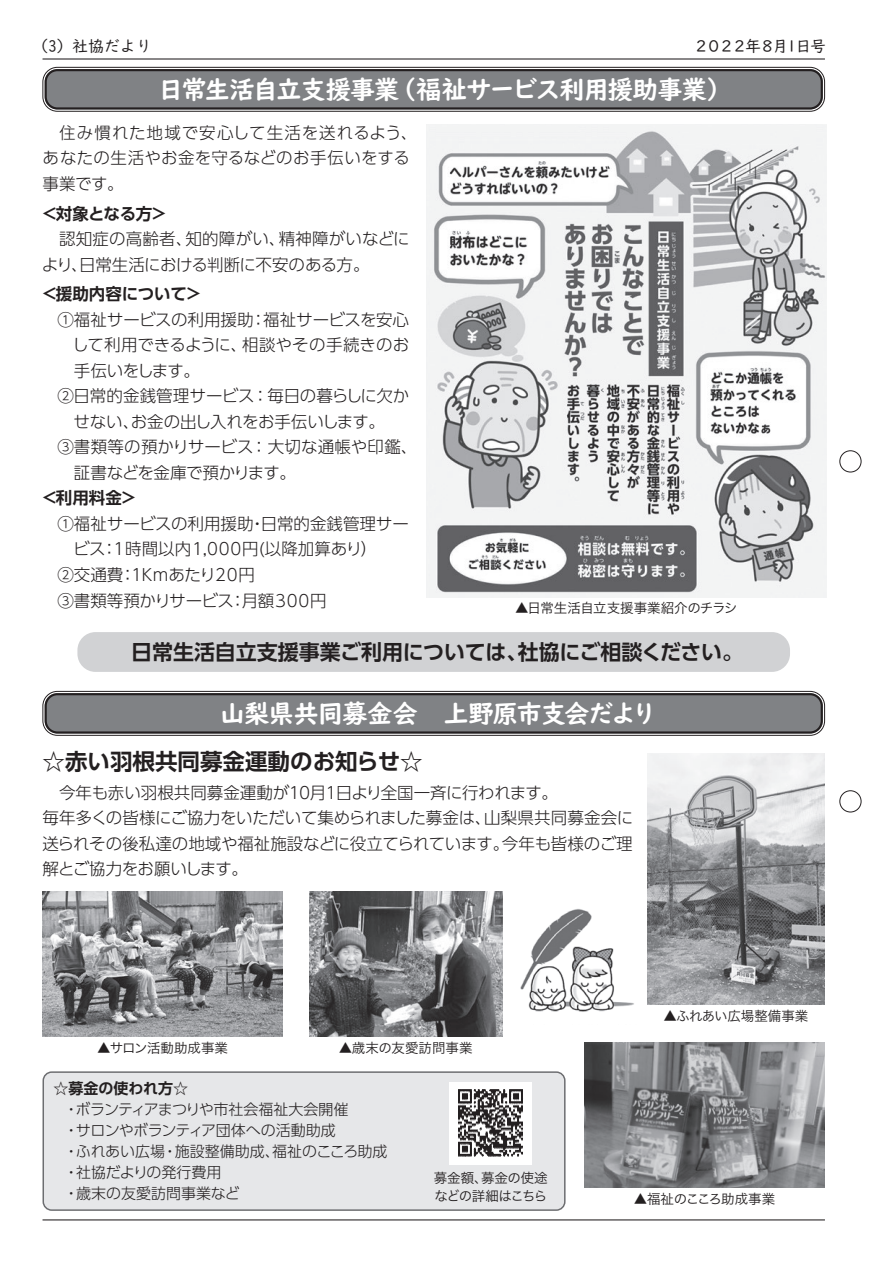
<style>
.page{position:relative;width:893px;height:1263px;background:#fff}
.page>*{position:absolute;margin:0;border:0;box-sizing:border-box;transform-origin:0 0}
.t1{font:25.5px "UD Digi Kyokasho N B";letter-spacing:-.05em;color:#fff}
.本文{font:700 22.5px "UD Shin Go Pr 6 N De";color:#231f20}
.本文-2{font:700 21px "UD Shin Go Pr 6 N De";letter-spacing:-.005em;color:#231f20}
.本文-3{font:300 16.5px/25.5px "UD Shin Go Pr 6 N";color:#231f20}
.本文-4{font:300 16.5px/25.5px "UD Shin Go Pr 6 N";letter-spacing:-.02em;color:#231f20}
.本文-5{font:300 16.5px/25.5px "UD Shin Go Pr 6 N";letter-spacing:.025em;color:#231f20}
.本文-6{font:700 16.5px "UD Shin Go Pr 6 N De";letter-spacing:-.005em;color:#231f20}
.本文-7{font:300 16.5px/25.5px "UD Shin Go Pr 6 N";letter-spacing:-.04em;color:#231f20}
.本文-8{font:300 16.5px "UD Shin Go Pr 6 N";letter-spacing:-.035em;color:#231f20}
.t2{font:15.9px "UD Digi Kyokasho N R";letter-spacing:-.095em;color:#231f20}
.本文-9{font:300 15px "UD Shin Go Pr 6 N";color:#231f20}
.本文-10{font:300 15px "UD Shin Go Pr 6 N";letter-spacing:-.02em;color:#231f20}
.本文-11{font:300 15px "UD Shin Go Pr 6 N";letter-spacing:-.03em;color:#231f20}
.本文-12{font:700 15px "UD Shin Go Pr 6 N De";letter-spacing:-.005em;color:#231f20}
.本文-13{font:300 15px "UD Shin Go Pr 6 N";letter-spacing:-.055em;color:#231f20}
.キャプション{font:13.5px "Hira Kaku Pro W3";color:#231f20}
.キャプション-2{font:13.5px "Hira Kaku Pro W3";letter-spacing:-.03em;color:#231f20}
.キャプション-3{font:13.5px "Hira Kaku Pro W3";letter-spacing:-.1em;color:#231f20}
</style>
<div class="page">
<div style="left:43px;top:1072px;width:522px;height:138px;background:#e6e7e9;border-radius:9px"></div>
<div style="left:43px;top:1071px;width:523px;height:140px;border:1px solid #6c6d70;border-radius:9px"></div>
<hr style="left:43px;top:58px;width:782px;height:2px;background:#231f20">
<hr style="left:43px;top:1219px;width:782px;height:1px;background:#231f20">
<div style="left:45px;top:69px;width:778px;height:40px;background:#808285;border-radius:13px"></div>
<div style="left:43px;top:67px;width:782px;height:45px;border:1px solid #231f20;border-radius:15px"></div>
<div style="left:45px;top:69px;width:778px;height:40px;border:2px solid #231f20;border-radius:12px"></div>
<div style="left:45px;top:693px;width:778px;height:40px;background:#808285;border-radius:13px"></div>
<div style="left:43px;top:691px;width:782px;height:45px;border:1px solid #231f20;border-radius:15px"></div>
<div style="left:45px;top:693px;width:778px;height:40px;border:2px solid #231f20;border-radius:12px"></div>
<img style="left:426px;top:124px;width:400px;height:473px">
<div style="left:77px;top:632px;width:713px;height:40px;background:#d1d2d4;border-radius:18px"></div>
<img style="left:43px;top:891px;width:240px;height:145px">
<img style="left:310px;top:891px;width:192px;height:146px">
<img style="left:584px;top:1042px;width:241px;height:146px">
<img style="left:647px;top:753px;width:178px;height:251px">
<img style="left:520px;top:909px;width:114px;height:103px">
<div style="left:449px;top:1082px;width:83px;height:82px;background:#fff"></div>
<img style="left:458px;top:1089px;width:65px;height:68px">
<div style="left:840px;top:450px;width:21px;height:22px;border:1px solid #231f20;border-radius:50%"></div>
<div style="left:840px;top:790px;width:21px;height:22px;border:1px solid #231f20;border-radius:50%"></div>
<p class="t2" style="left:32px;top:37px;width:121px">（）3 社協だより</p>
<p class="t2" style="left:693px;top:37px;width:84px">２０２２年８</p>
<p class="t2" style="left:796px;top:37px;width:32px">日号</p>
<p class="t2" style="left:772px;top:37px;width:17px">月</p>
<p class="t2" style="left:784px;top:37px;width:17px">１</p>
<p class="t1" style="left:391px;top:74px;width:343px">（福祉サービス利用援助事業(</p>
<p class="t1" style="left:158px;top:74px;width:243px">日常生活自立支援事業</p>
<p class="本文-5" style="left:43px;top:119px;width:376px;text-indent:17px">住み慣れた地域で安心して生活を送れるよう、あなたの生活やお金を守るなどのお手伝いをする事業です。</p>
<p class="本文-6" style="left:41px;top:200px;width:128px">＜対象となる方&lt;</p>
<p class="本文-3" style="left:279px;top:226px;width:132px">精神障がいなどに</p>
<p class="本文-3" style="left:186px;top:226px;width:101px">知的障がい、</p>
<p class="本文-3" style="left:42px;top:226px;width:329px;text-indent:17px">認知症の高齢者、<br>より日常生活における判断に不安のある方。</p>
<p class="本文-3" style="left:71px;top:251px;width:18px">、</p>
<p class="本文-6" style="left:41px;top:281px;width:162px">＜援助内容について&lt;</p>
<p class="本文-3" style="left:242px;top:306px;width:169px;text-indent:-185px">①福祉サービスの利用援助<br>相談やその手続きのお</p>
<p class="本文-3" style="left:263px;top:306px;width:147px">福祉サービスを安心</p>
<p class="本文-3" style="left:250px;top:306px;width:18px">：</p>
<p class="本文-7" style="left:72px;top:332px;width:176px">して利用できるように、手伝いをします。</p>
<p class="本文-3" style="left:131px;top:383px;width:256px;text-indent:-74px">②日常的金銭管理サービス<br>お金の出し入れをお手伝いします。</p>
<p class="本文-4" style="left:252px;top:383px;width:159px">：毎日の暮らしに欠か</p>
<p class="本文-3" style="left:74px;top:408px;width:67px">せない、</p>
<p class="本文-4" style="left:74px;top:434px;width:224px;text-indent:-16px">③書類等の預かりサービス<br>証書などを金庫で預かります。</p>
<p class="本文-6" style="left:41px;top:485px;width:97px">＜利用料金&lt;</p>
<p class="本文-3" style="left:57px;top:510px;width:353px">①福祉サービスの利用援助日常的金銭管理サー</p>
<p class="本文-3" style="left:251px;top:434px;width:168px">：大切な通帳や印鑑、</p>
<p class="本文-3" style="left:101px;top:510px;width:278px;text-indent:148px">・<br>：1時間以内1,000円(以降加算あり(</p>
<p class="本文-3" style="left:73px;top:536px;width:34px">ビス</p>
<p class="本文-3" style="left:57px;top:561px;width:67px">②交通費</p>
<p class="本文-3" style="left:142px;top:561px;width:114px">Kmあたり20円</p>
<p class="本文-3" style="left:119px;top:561px;width:27px">：１</p>
<p class="本文-3" style="left:57px;top:587px;width:178px">③書類等預かりサービス</p>
<p class="本文-3" style="left:242px;top:587px;width:87px">月額300円</p>
<p class="本文-3" style="left:229px;top:587px;width:18px">：</p>
<p class="キャプション" style="left:515px;top:596px;width:224px">▲日常生活自立支援事業紹介のチラシ</p>
<p class="本文-2" style="left:131px;top:635px;width:398px">日常生活自立支援事業ご利用については、</p>
<p class="本文-2" style="left:518px;top:635px;width:227px">社協にご相談ください。</p>
<p class="t1" style="left:220px;top:698px;width:439px">山梨県共同募金会　上野原市支会だより</p>
<p class="本文" style="left:43px;top:743px;width:382px">☆赤い羽根共同募金運動のお知らせ☆</p>
<p class="本文-8" style="left:336px;top:779px;width:224px">日より全国一斉に行われます。</p>
<p class="本文-3" style="left:59px;top:779px;width:232px">今年も赤い羽根共同募金運動が</p>
<p class="本文-3" style="left:310px;top:779px;width:18px">月</p>
<p class="本文-3" style="left:286px;top:779px;width:28px">１０</p>
<p class="本文-3" style="left:323px;top:779px;width:18px">１</p>
<p class="本文-3" style="left:43px;top:804px;width:450px">毎年多くの皆様にご協力をいただいて集められました募金は、</p>
<p class="本文-3" style="left:484px;top:804px;width:150px">山梨県共同募金会に</p>
<p class="本文-3" style="left:502px;top:830px;width:132px">今年も皆様のご理</p>
<p class="本文-4" style="left:43px;top:830px;width:468px">送られその後私達の地域や福祉施設などに役立てられています。解とご協力をお願いします。</p>
<p class="キャプション" style="left:97px;top:1036px;width:133px">▲サロン活動助成事業</p>
<p class="キャプション" style="left:339px;top:1036px;width:135px">▲歳末の友愛訪問事業</p>
<p class="本文-12" style="left:53px;top:1075px;width:136px">☆募金の使われ方☆</p>
<p class="本文-10" style="left:76px;top:1097px;width:274px">ボランティアまつりや市社会福祉大会開催</p>
<p class="本文-9" style="left:64px;top:1097px;width:16px">・</p>
<p class="本文-11" style="left:76px;top:1118px;width:261px">サロンやボランティア団体への活動助成</p>
<p class="本文-9" style="left:64px;top:1118px;width:16px">・</p>
<p class="本文-9" style="left:175px;top:1139px;width:106px">施設整備助成、</p>
<p class="本文-9" style="left:76px;top:1139px;width:91px">ふれあい広場</p>
<p class="本文-13" style="left:272px;top:1139px;width:117px">福祉のこころ助成</p>
<p class="本文-9" style="left:64px;top:1139px;width:16px">・</p>
<p class="本文-9" style="left:163px;top:1139px;width:16px">・</p>
<p class="キャプション" style="left:663px;top:1003px;width:146px">▲ふれあい広場整備事業</p>
<p class="本文-9" style="left:76px;top:1160px;width:147px">社協だよりの発行費用</p>
<p class="本文-9" style="left:64px;top:1160px;width:16px">・</p>
<p class="本文-9" style="left:76px;top:1181px;width:165px">歳末の友愛訪問事業など</p>
<p class="本文-9" style="left:64px;top:1181px;width:16px">・</p>
<p class="キャプション" style="left:481px;top:1166px;width:68px">募金の使途</p>
<p class="キャプション" style="left:434px;top:1166px;width:55px">募金額、</p>
<p class="キャプション-3" style="left:435px;top:1184px;width:114px">などの詳細はこちら</p>
<p class="キャプション-2" style="left:634px;top:1187px;width:143px">▲福祉のこころ助成事業</p>
</div>
